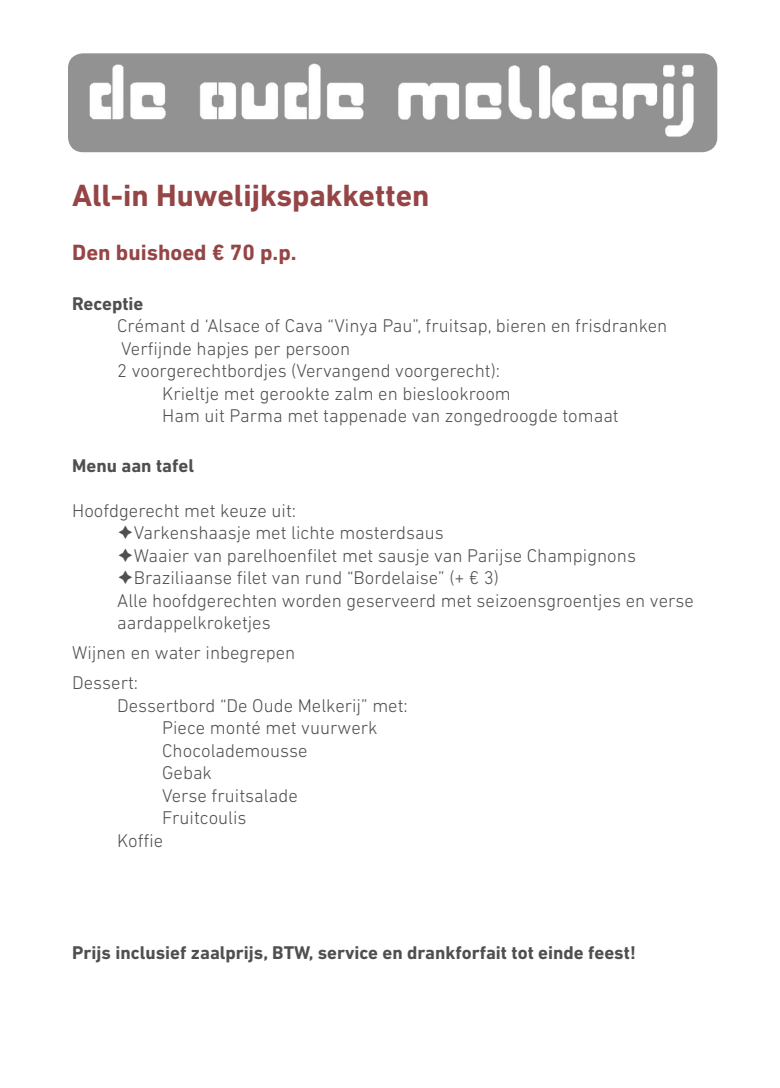
<style>
.page{position:relative;width:780px;height:1088px;background:#fff}
.page>*{position:absolute;margin:0;border:0;box-sizing:border-box;transform-origin:0 0}
.t1{font:700 31.25px "DIN Next LT Pro";color:#964546}
.t2{font:700 22.5px "DIN Next LT Pro";color:#964546}
.t3{font:300 18.75px/22.5px "DIN Next LT Pro";color:#4e4f50}
.t4{font:700 18.75px "DIN Next LT Pro";color:#4e4f50}
</style>
<div class="page">
<img style="left:68px;top:53px;width:649px;height:99px">
<h1 class="t1" style="left:72px;top:177px;width:359px">All-in Huwelijkspakketten</h1>
<p class="t2" style="left:72px;top:239px;width:226px">Den buishoed € 70 p.p.</p>
<p class="t4" style="left:72px;top:292px;width:73px">Receptie</p>
<p class="t3" style="left:117px;top:314px;width:551px">Crémant d ‘Alsace of Cava “Vinya Pau”, fruitsap, bieren en frisdranken</p>
<p class="t3" style="left:121px;top:337px;width:230px">Verfijnde hapjes per persoon</p>
<p class="t3" style="left:117px;top:359px;width:384px">2 voorgerechtbordjes (Vervangend voorgerecht):</p>
<p class="t3" style="left:162px;top:382px;width:350px">Krieltje met gerookte zalm en bieslookroom</p>
<p class="t3" style="left:162px;top:404px;width:458px">Ham uit Parma met tappenade van zongedroogde tomaat</p>
<p class="t4" style="left:72px;top:454px;width:123px">Menu aan tafel</p>
<p class="t3" style="left:72px;top:499px;width:225px">Hoofdgerecht met keuze uit:</p>
<p class="t3" style="left:117px;top:521px;width:328px">➔Varkenshaasje met lichte mosterdsaus</p>
<p class="t3" style="left:117px;top:544px;width:520px">➔Waaier van parelhoenfilet met sausje van Parijse Champignons</p>
<p class="t3" style="left:117px;top:566px;width:578px">➔Braziliaanse filet van rund “Bordelaise” (+ € 3)<br>Alle hoofdgerechten worden geserveerd met seizoensgroentjes en verse aardappelkroketjes</p>
<p class="t3" style="left:72px;top:638px;width:225px;line-height:30px">Wijnen en water inbegrepen<br>Dessert:</p>
<p class="t3" style="left:117px;top:694px;width:292px">Dessertbord “De Oude Melkerij” met:</p>
<p class="t3" style="left:162px;top:716px;width:217px">Piece monté met vuurwerk</p>
<p class="t3" style="left:162px;top:739px;width:147px">Chocolademousse</p>
<p class="t3" style="left:162px;top:761px;width:51px">Gebak</p>
<p class="t3" style="left:162px;top:784px;width:137px">Verse fruitsalade</p>
<p class="t3" style="left:162px;top:806px;width:86px">Fruitcoulis</p>
<p class="t3" style="left:117px;top:829px;width:48px">Koffie</p>
<p class="t4" style="left:72px;top:942px;width:565px">Prijs inclusief zaalprijs, BTW, service en drankforfait tot einde feest!</p>
</div>
